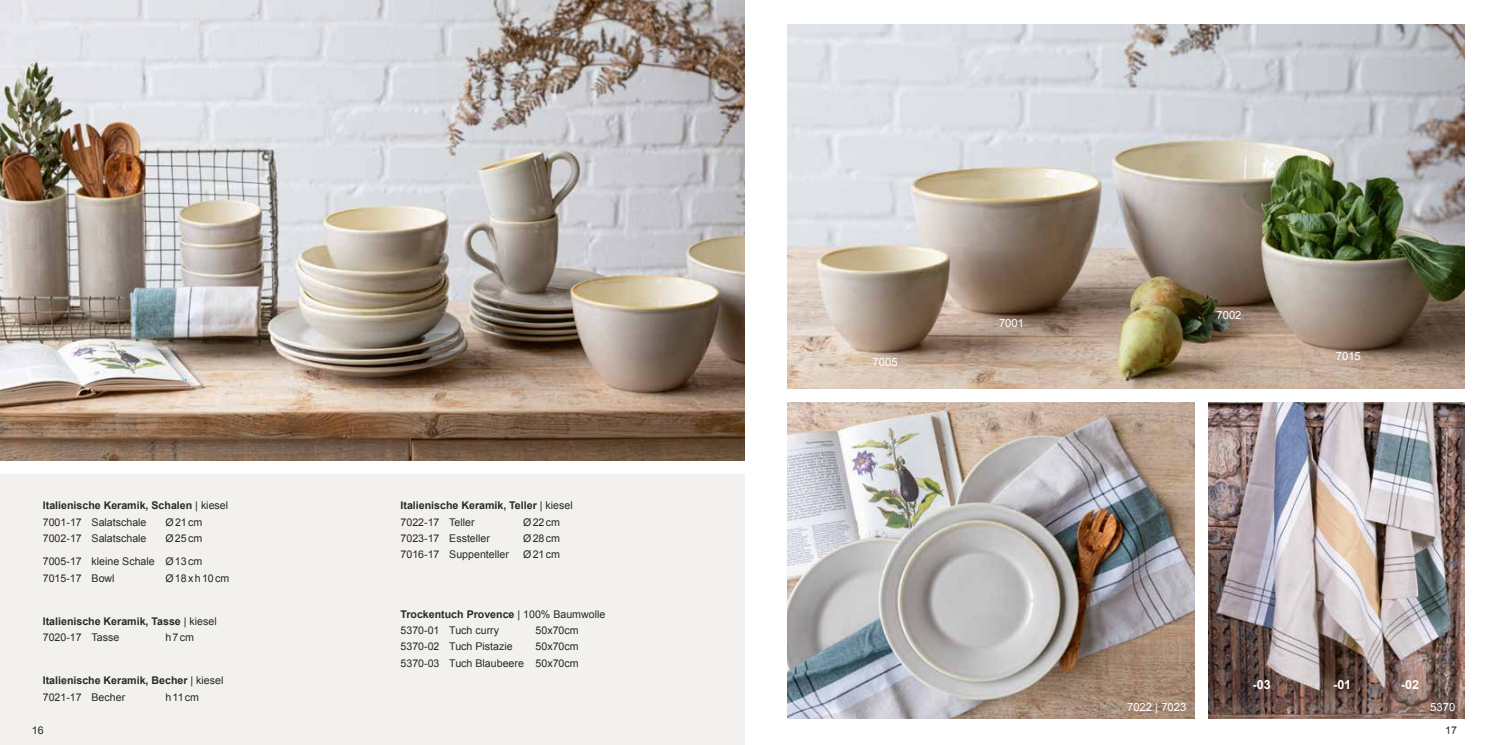
<style>
.page{position:relative;width:1489px;height:745px;background:#fff}
.page>*{position:absolute;margin:0;border:0;box-sizing:border-box;transform-origin:0 0}
.t1{font:700 12.5px "Arial";color:#fff}
.t2{font:11.25px "Arial";color:#fff}
.t3{font:10.62px/16.2px "Arial";color:#282827;text-align:right}
.t4{font:700 10.62px/16.2px "Arial";color:#282827}
.t5{font:10.62px "Arial";letter-spacing:.125em;color:#282827}
.s1{font-weight:400}
.s2{font-weight:700}
</style>
<div class="page">
<img style="left:0;top:0;width:744px;height:459px">
<img style="left:787px;top:25px;width:676px;height:363px">
<img style="left:1208px;top:402px;width:255px;height:315px">
<div style="left:0;top:474px;width:744px;height:270px;background:#f3f1f0"></div>
<img style="left:787px;top:402px;width:407px;height:315px">
<p class="t4" style="left:43px;top:497px;width:187px">Italienische Keramik, Schalen <span class="s1">| kiesel<br>7001-17 Salatschale</span></p>
<p class="t3" style="left:165px;top:513px;width:38px">Ø21cm</p>
<p class="t3" style="left:43px;top:526px;width:161px;line-height:23.4px">Ø25cm<br>7005-17 kleine Schale Ø13cm</p>
<p class="t3" style="left:43px;top:569px;width:73px">7015-17 Bowl</p>
<p class="t5" style="left:165px;top:570px;width:65px">Ø18xh10cm</p>
<p class="t4" style="left:43px;top:613px;width:175px">Italienische Keramik, Tasse <span class="s1">| kiesel<br>7020-17 Tasse</span></p>
<p class="t3" style="left:43px;top:530px;width:105px">7002-17 Salatschale</p>
<p class="t3" style="left:165px;top:629px;width:30px">h7cm</p>
<p class="t4" style="left:43px;top:672px;width:182px">Italienische Keramik, Becher <span class="s1">| kiesel<br>7021-17 Becher</span></p>
<p class="t3" style="left:165px;top:688px;width:35px">h11cm</p>
<p class="t4" style="left:400px;top:497px;width:174px">Italienische Keramik, Teller <span class="s1">| kiesel<br>7022-17 Teller</span></p>
<p class="t3" style="left:523px;top:513px;width:38px">Ø22cm</p>
<p class="t3" style="left:400px;top:530px;width:91px">7023-17 Essteller</p>
<p class="t3" style="left:523px;top:530px;width:38px">Ø28cm</p>
<p class="t3" style="left:400px;top:546px;width:110px">7016-17 Suppenteller</p>
<p class="t3" style="left:523px;top:546px;width:38px">Ø21cm</p>
<p class="t3" style="left:400px;top:605px;width:206px;text-align:left"><span class="s2">Trockentuch Provence</span> | 100% Baumwolle<br>5370-01 Tuch curry</p>
<p class="t3" style="left:535px;top:621px;width:45px">50x70cm</p>
<p class="t3" style="left:400px;top:638px;width:114px">5370-02 Tuch Pistazie</p>
<p class="t3" style="left:400px;top:638px;width:180px">50x70cm<br>5370-03 Tuch Blaubeere 50x70cm</p>
<p class="t2" style="left:872px;top:354px;width:27px">7005</p>
<p class="t2" style="left:999px;top:316px;width:27px">7001</p>
<p class="t2" style="left:1216px;top:308px;width:27px">7002</p>
<p class="t2" style="left:1335px;top:348px;width:27px">7015</p>
<p class="t1" style="left:1252px;top:676px;width:20px">-03</p>
<p class="t1" style="left:1332px;top:676px;width:20px">-01</p>
<p class="t1" style="left:1400px;top:676px;width:20px">-02</p>
<p class="t2" style="left:1127px;top:698px;width:61px">7022 | 7023</p>
<p class="t2" style="left:1430px;top:698px;width:27px">5370</p>
<p class="t3" style="left:32px;top:721px;width:13px">16</p>
<p class="t3" style="left:1444px;top:721px;width:13px">17</p>
</div>
